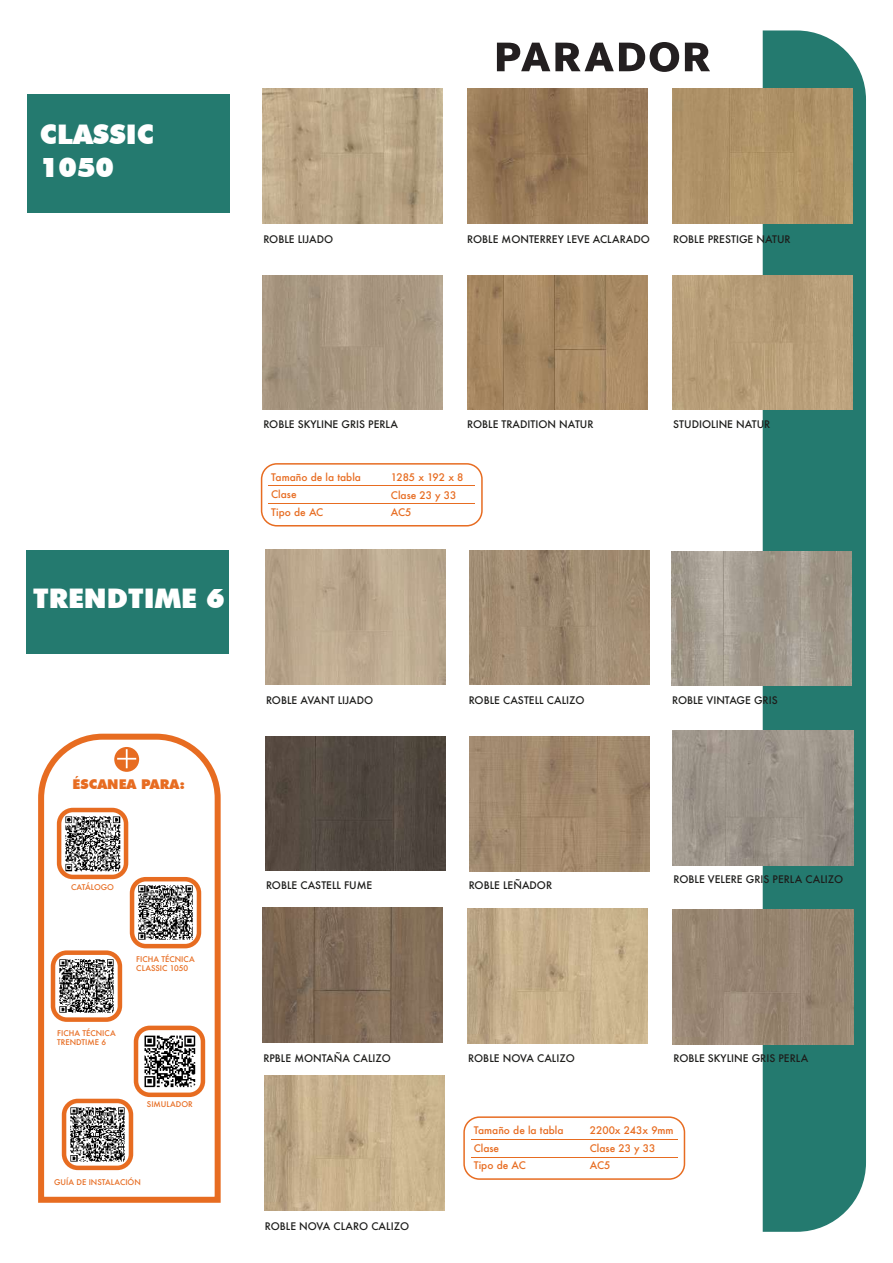
<style>
.page{position:relative;width:893px;height:1263px;background:#fff}
.page>*{position:absolute;margin:0;border:0;box-sizing:border-box;transform-origin:0 0}
.t1{font:900 27px/32.4px "Futura BT";color:#fff}
.t2{font:900 13.5px "Futura BT";color:#e76c21}
.t3{font:500 10.2px "Futura";color:#1d1d1b}
.t4{font:500 10.2px/17.4px "Futura";color:#e76c21}
.t5{font:500 7.65px/9.1px "Futura";color:#e76c21}
</style>
<div class="page">
<div style="left:763px;top:30px;width:103px;height:1202px;background:#247a6f"></div>
<img style="left:263px;top:89px;width:180px;height:134px">
<img style="left:468px;top:89px;width:180px;height:134px">
<img style="left:673px;top:89px;width:180px;height:134px">
<img style="left:673px;top:275px;width:180px;height:135px">
<img style="left:263px;top:275px;width:180px;height:135px">
<img style="left:468px;top:275px;width:180px;height:135px">
<div style="left:27px;top:95px;width:203px;height:118px;background:#247a6f"></div>
<img style="left:265px;top:550px;width:180px;height:134px">
<img style="left:469px;top:550px;width:180px;height:135px">
<img style="left:468px;top:908px;width:180px;height:135px">
<img style="left:263px;top:908px;width:180px;height:134px">
<img style="left:673px;top:731px;width:180px;height:134px">
<img style="left:264px;top:1075px;width:180px;height:135px">
<img style="left:671px;top:551px;width:180px;height:135px">
<img style="left:673px;top:909px;width:180px;height:135px">
<img style="left:265px;top:736px;width:180px;height:135px">
<img style="left:469px;top:737px;width:180px;height:134px">
<div style="left:27px;top:551px;width:202px;height:103px;background:#247a6f"></div>
<svg style="left:685px;top:43px;width:25px;height:28px"></svg>
<svg style="left:497px;top:42px;width:182px;height:30px"></svg>
<div style="left:463px;top:1116px;width:222px;height:64px;border:2px solid #e76c21;border-radius:15px"></div>
<hr style="left:471px;top:1157px;width:206px;height:1px;background:#e76c21">
<hr style="left:471px;top:1139px;width:206px;height:1px;background:#e76c21">
<div style="left:261px;top:463px;width:222px;height:63px;border:2px solid #e76c21;border-radius:15px"></div>
<hr style="left:268px;top:504px;width:207px;height:1px;background:#e76c21">
<hr style="left:268px;top:485px;width:207px;height:1px;background:#e76c21">
<svg style="left:38px;top:733px;width:183px;height:470px"></svg>
<svg style="left:114px;top:747px;width:25px;height:25px"></svg>
<img style="left:139px;top:1031px;width:61px;height:61px">
<div style="left:134px;top:1026px;width:71px;height:71px;border:4px solid #e76c21;border-radius:14px"></div>
<img style="left:135px;top:882px;width:61px;height:61px">
<div style="left:130px;top:877px;width:71px;height:71px;border:4px solid #e76c21;border-radius:14px"></div>
<img style="left:56px;top:955px;width:61px;height:62px">
<div style="left:51px;top:950px;width:71px;height:72px;border:4px solid #e76c21;border-radius:14px"></div>
<img style="left:67px;top:1104px;width:61px;height:61px">
<div style="left:62px;top:1099px;width:71px;height:71px;border:4px solid #e76c21;border-radius:14px"></div>
<img style="left:62px;top:813px;width:61px;height:61px">
<div style="left:57px;top:808px;width:71px;height:71px;border:4px solid #e76c21;border-radius:14px"></div>
<h1 class="t1" style="left:40px;top:118px;width:116px">CLASSIC<br>1050</h1>
<p class="t3" style="left:263px;top:232px;width:71px">ROBLE LIJADO</p>
<p class="t3" style="left:467px;top:232px;width:184px">ROBLE MONTERREY LEVE ACLARADO</p>
<p class="t3" style="left:673px;top:232px;width:119px">ROBLE PRESTIGE NATUR</p>
<h1 class="t1" style="left:33px;top:582px;width:193px">TRENDTIME 6</h1>
<h2 class="t2" style="left:73px;top:776px;width:114px">ÉSCANEA PARA:</h2>
<p class="t5" style="left:71px;top:882px;width:45px">CATÁLOGO</p>
<p class="t5" style="left:136px;top:955px;width:60px">FICHA TÉCNICA<br>CLASSIC 1050</p>
<p class="t5" style="left:57px;top:1028px;width:60px">FICHA TÉCNICA<br>TRENDTIME 6</p>
<p class="t5" style="left:147px;top:1099px;width:47px">SIMULADOR</p>
<p class="t5" style="left:54px;top:1177px;width:88px">GUÍA DE INSTALACIÓN</p>
<p class="t3" style="left:263px;top:417px;width:136px">ROBLE SKYLINE GRIS PERLA</p>
<p class="t3" style="left:467px;top:417px;width:128px">ROBLE TRADITION NATUR</p>
<p class="t3" style="left:673px;top:417px;width:99px">STUDIOLINE NATUR</p>
<p class="t4" style="left:271px;top:468px;width:91px">Tamaño de la tabla<br>Clase<br>Tipo de AC</p>
<p class="t4" style="left:391px;top:468px;width:74px">1285 x 192 x 8<br>Clase 23 y 33<br>AC5</p>
<p class="t3" style="left:266px;top:693px;width:109px">ROBLE AVANT LIJADO</p>
<p class="t3" style="left:469px;top:693px;width:117px">ROBLE CASTELL CALIZO</p>
<p class="t3" style="left:266px;top:878px;width:108px">ROBLE CASTELL FUME</p>
<p class="t3" style="left:469px;top:878px;width:85px">ROBLE LEÑADOR</p>
<p class="t3" style="left:263px;top:1051px;width:129px">RPBLE MONTAÑA CALIZO</p>
<p class="t3" style="left:468px;top:1052px;width:108px">ROBLE NOVA CALIZO</p>
<p class="t3" style="left:672px;top:693px;width:107px">ROBLE VINTAGE GRIS</p>
<p class="t3" style="left:673px;top:872px;width:171px">ROBLE VELERE GRIS PERLA CALIZO</p>
<p class="t3" style="left:673px;top:1051px;width:136px">ROBLE SKYLINE GRIS PERLA</p>
<p class="t3" style="left:265px;top:1219px;width:146px">ROBLE NOVA CLARO CALIZO</p>
<p class="t4" style="left:474px;top:1122px;width:91px">Tamaño de la tabla<br>Clase<br>Tipo de AC</p>
<p class="t4" style="left:590px;top:1122px;width:85px">2200x 243x 9mm<br>Clase 23 y 33<br>AC5</p>
</div>
